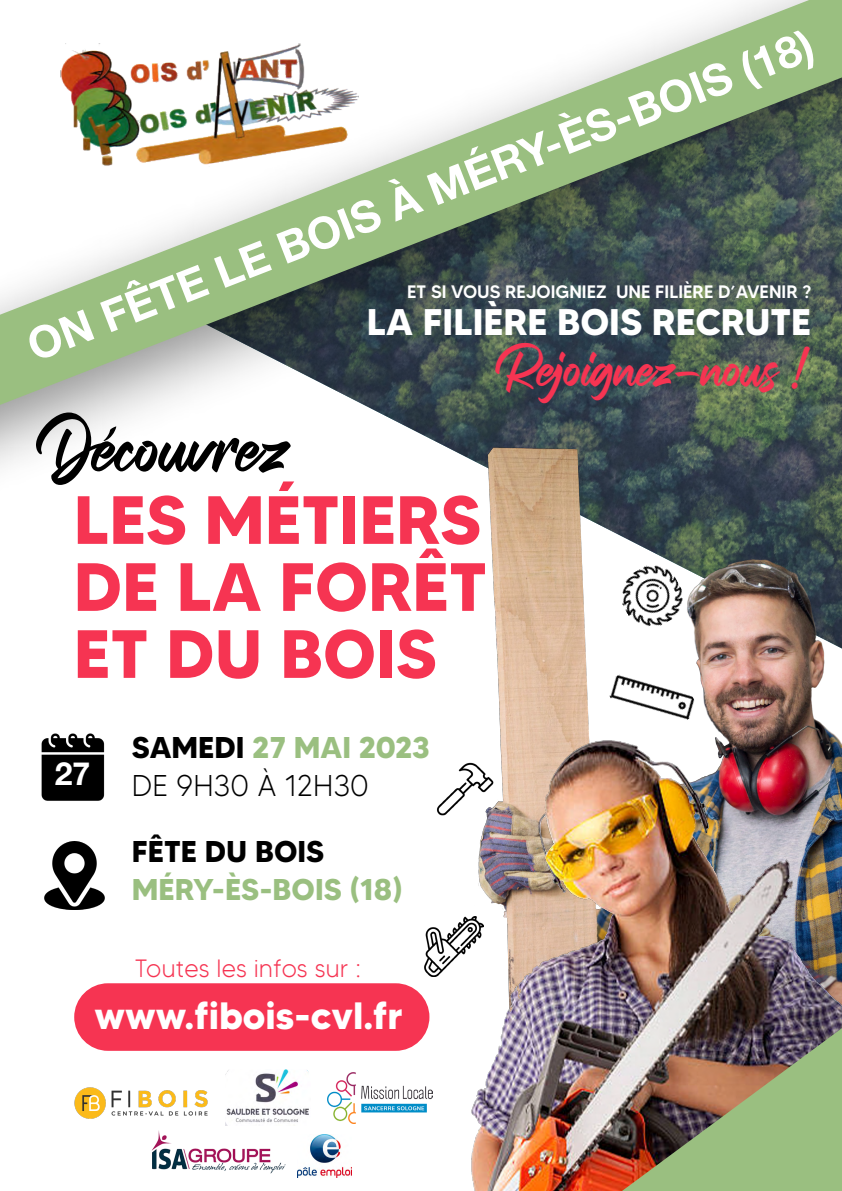
<style>
.page{position:relative;width:842px;height:1191px;background:#fff}
.page>*{position:absolute;margin:0;border:0;box-sizing:border-box;transform-origin:0 0}
.t1{font:700 68px/67px "MADETOMMY";color:#f63452;text-align:justify}
.t2{font:63px "Fallinlove";color:#000}
.t3{font:46px "Fallinlove";color:#f63452}
.t4{font:700 44px "Helvetica Neue LT Std";color:#fff}
.t5{font:700 38px "MADETOMMY";color:#fff}
.t6{font:700 37px "MADETOMMY";color:#fff}
.t7{font:700 32px "Helvetica Neue LT Std";color:#fff}
.t8{font:300 30px/38px "MADETOMMY";color:#000}
.t9{font:700 30px "MADETOMMY";color:#9abf80}
.t10{font:700 30px "MADETOMMY";color:#000}
.t11{font:300 25px "MADETOMMY";color:#f63452}
.t12{font:500 18px "MADETOMMY";color:#fff}
.s1{font-weight:700}
.s2{font-weight:700;color:#9abf80}
</style>
<div class="page">
<div style="left:0;top:0;width:842px;height:545px;background:#000;opacity:.44"></div>
<svg style="left:0;top:0;width:842px;height:405px"></svg>
<div style="left:74px;top:983px;width:355px;height:67px;background:#f63452;border-radius:34px"></div>
<img style="left:41px;top:733px;width:64px;height:68px">
<div style="left:45px;top:757px;width:54px;height:37px;background:#000"></div>
<img style="left:44px;top:841px;width:61px;height:68px">
<img style="left:424px;top:928px;width:6px;height:48px">
<img style="left:430px;top:424px;width:412px;height:553px">
<img style="left:452px;top:714px;width:390px;height:477px">
<img style="left:622px;top:1028px;width:220px;height:163px">
<img style="left:74px;top:1087px;width:134px;height:31px">
<img style="left:225px;top:1070px;width:84px;height:55px">
<img style="left:327px;top:1072px;width:106px;height:51px">
<img style="left:297px;top:1134px;width:55px;height:44px">
<img style="left:152px;top:1130px;width:133px;height:43px">
<h3 class="t4" style="left:19px;top:320px;width:841px;rotate:-21deg">ON FÊTE LE BOIS À MÉRY-ÈS-BOIS (18)</h3>
<p class="t12" style="left:407px;top:280px;width:405px">ET SI VOUS REJOIGNIEZ UNE FILIÈRE D’AVENIR ?</p>
<h3 class="t6" style="left:367px;top:299px;width:446px">LA FILIÈRE BOIS RECRUTE</h3>
<h3 class="t3" style="left:496px;top:343px;width:317px">Rejoignez-nous !</h3>
<h2 class="t2" style="left:36px;top:413px;width:253px">Découvrez</h2>
<h1 class="t1" style="left:74px;top:486px;width:415px">LES MÉTIERS DE LA FORÊT ET DU BOIS</h1>
<h3 class="t7" style="left:55px;top:753px;width:37px">27</h3>
<h3 class="t8" style="left:132px;top:728px;width:299px"><span class="s1">SAMEDI</span> <span class="s2">27 MAI 2023<br></span>DE 9H30 À 12H30</h3>
<h3 class="t10" style="left:132px;top:833px;width:194px">FÊTE DU BOIS</h3>
<h3 class="t9" style="left:132px;top:871px;width:273px">MÉRY-ÈS-BOIS (18)</h3>
<h3 class="t11" style="left:135px;top:952px;width:228px">Toutes les infos sur :</h3>
<h3 class="t5" style="left:94px;top:991px;width:310px">www.fibois-cvl.fr</h3>
</div>
